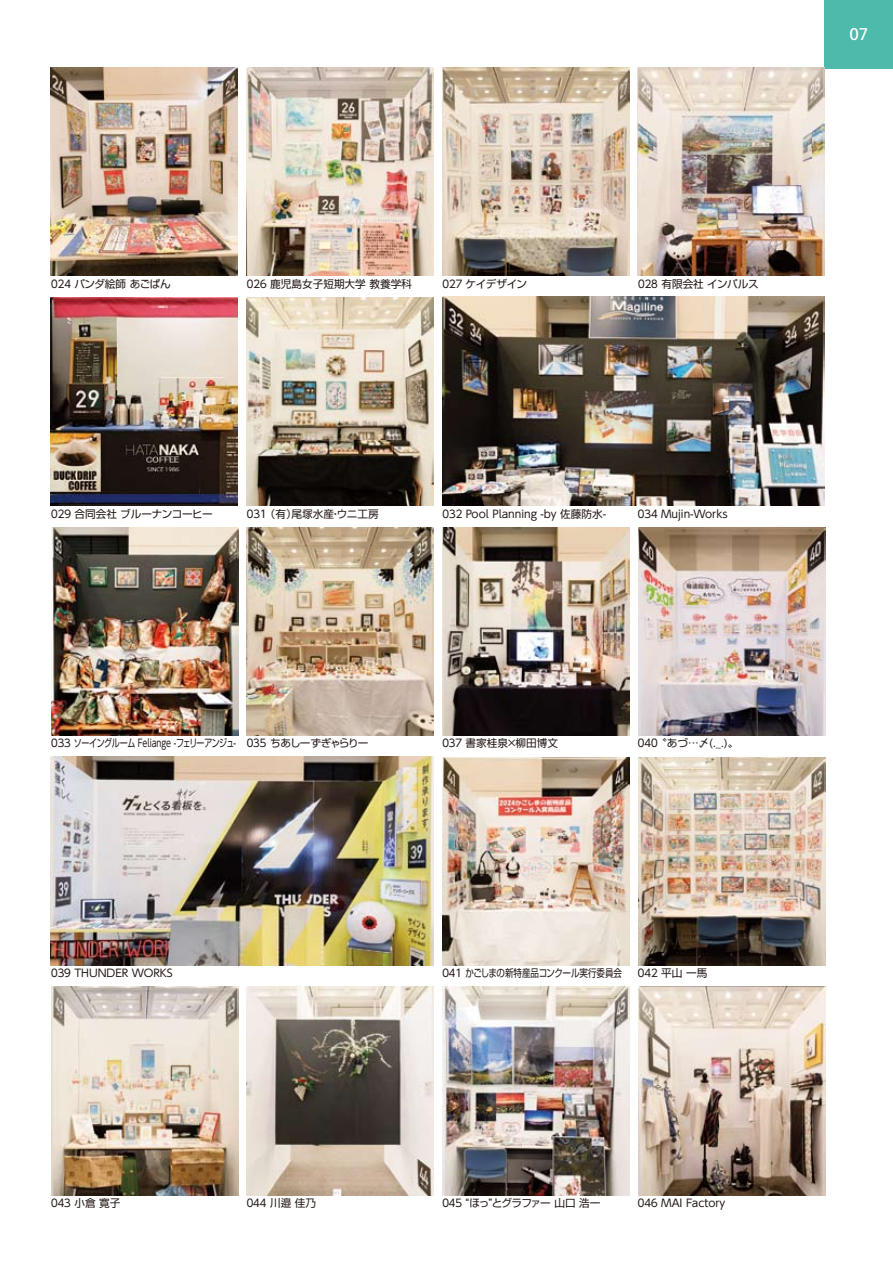
<style>
.page{position:relative;width:893px;height:1263px;background:#fff}
.page>*{position:absolute;margin:0;border:0;box-sizing:border-box;transform-origin:0 0}
.t1{font:16.95px "Frutiger LT Std";color:#fff}
.t2{font:10.65px "Shin Go Pr 6 N";letter-spacing:-.01em;color:#231815}
.t3{font:10.65px "MO Clear Tone SG";color:#231815}
.t4{font:10.65px "Shin Go Pr 6 N";letter-spacing:-.07em;color:#231815;scale:.75 1}
.t5{font:10.65px "Shin Go Pr 6 N";letter-spacing:-.01em;color:#231815;scale:.8 1}
.t6{font:10.65px "Shin Go Pr 6 N";letter-spacing:-.06em;color:#231815}
.t7{font:10.65px "Shin Go Pr 6 N";letter-spacing:-.04em;color:#231815}
.s1{font-family:"MO Clear Tone SG"}
.s2{font-family:"Shin Go Pr 6 N"}
</style>
<div class="page">
<div style="left:825px;top:0;width:68px;height:68px;background:#4dbaab"></div>
<img style="left:246px;top:297px;width:187px;height:209px">
<img style="left:51px;top:297px;width:187px;height:209px">
<img style="left:638px;top:68px;width:187px;height:208px">
<img style="left:51px;top:68px;width:187px;height:208px">
<img style="left:442px;top:68px;width:187px;height:208px">
<img style="left:246px;top:68px;width:187px;height:208px">
<img style="left:638px;top:528px;width:187px;height:208px">
<img style="left:442px;top:528px;width:187px;height:208px">
<img style="left:247px;top:528px;width:187px;height:208px">
<img style="left:51px;top:528px;width:187px;height:208px">
<img style="left:638px;top:757px;width:187px;height:208px">
<img style="left:442px;top:757px;width:187px;height:208px">
<img style="left:638px;top:987px;width:187px;height:208px">
<img style="left:442px;top:987px;width:187px;height:208px">
<img style="left:247px;top:987px;width:187px;height:208px">
<img style="left:51px;top:987px;width:187px;height:208px">
<img style="left:442px;top:297px;width:383px;height:208px">
<img style="left:51px;top:757px;width:383px;height:208px">
<p class="t1" style="left:849px;top:24px;width:20px">07</p>
<p class="t7" style="left:51px;top:275px;width:121px"><span class="s1">024</span> パンダ絵師あごぱん</p>
<p class="t2" style="left:247px;top:275px;width:167px"><span class="s1">026</span> 鹿児島女子短期大学教養学科</p>
<p class="t2" style="left:442px;top:275px;width:86px"><span class="s1">027</span> ケイデザイン</p>
<p class="t2" style="left:638px;top:275px;width:122px"><span class="s1">028</span> 有限会社インパルス</p>
<p class="t2" style="left:51px;top:505px;width:163px"><span class="s1">029</span> 合同会社ブルーナンコーヒー</p>
<p class="t2" style="left:247px;top:505px;width:133px"><span class="s1">031</span>（有）尾塚水産・ウニ工房</p>
<p class="t3" style="left:442px;top:506px;width:165px">032 Pool Planning -by <span class="s2">佐藤防水</span>-</p>
<p class="t3" style="left:638px;top:506px;width:91px">034 Mujin-Works</p>
<p class="t4" style="left:51px;top:734px;width:424px"><span class="s1">033</span> ソーイングルーム <span class="s1">Feliange -</span>フェリーアンジュ<span class="s1">- 035</span> ちあしーずぎゃらりー</p>
<p class="t2" style="left:442px;top:734px;width:117px"><span class="s1">037</span> 書家桂泉×柳田博文</p>
<p class="t3" style="left:638px;top:736px;width:102px">040<span class="s2">〝あづ…〆</span>(._.)<span class="s2">〟</span></p>
<p class="t3" style="left:51px;top:965px;width:123px">039 THUNDER WORKS</p>
<p class="t5" style="left:442px;top:964px;width:226px"><span class="s1">041</span> かごしまの新特産品コンクール実行委員会</p>
<p class="t2" style="left:638px;top:964px;width:71px"><span class="s1">042</span> 平山一馬</p>
<p class="t2" style="left:51px;top:1194px;width:71px"><span class="s1">043</span> 小倉寛子</p>
<p class="t2" style="left:247px;top:1194px;width:71px"><span class="s1">044</span> 川邉佳乃</p>
<p class="t6" style="left:442px;top:1194px;width:160px"><span class="s1">045</span> “ほっ”とグラファー山口浩一</p>
<p class="t3" style="left:638px;top:1195px;width:89px">046 MAI Factory</p>
</div>
